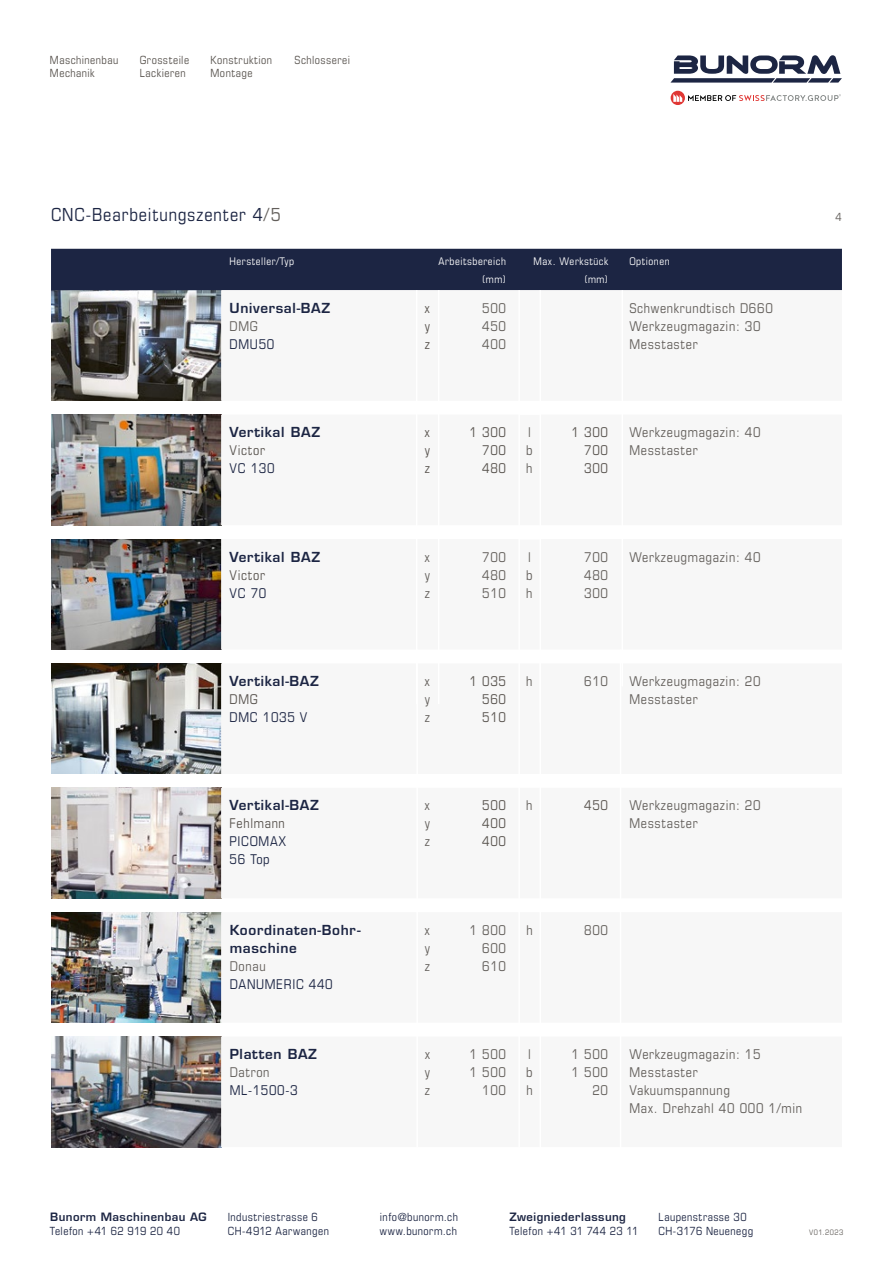
<style>
.page{position:relative;width:893px;height:1263px;background:#fff}
.page>*{position:absolute;margin:0;border:0;box-sizing:border-box;transform-origin:0 0}
.t1{font:condensed 18px "Eurostile LT Std";letter-spacing:.05em;color:#1c2543}
.t2{font:condensed 13.5px/18px "Eurostile LT Std";letter-spacing:.05em;color:#635f5b;text-align:justify}
.t3{font:600 13.5px/18px "Eurostile LT Std";letter-spacing:.05em;color:#1c2543}
.t4{font:condensed 13.5px/18px "Eurostile LT Std";letter-spacing:.05em;color:#59544f;text-align:justify}
.t5{font:condensed 13.5px/18px "Eurostile LT Std";letter-spacing:.05em;color:#1c2543}
.t6{font:condensed 11.25px/13.5px "Eurostile LT Std";letter-spacing:.045em;color:#1c2543}
.t7{font:condensed 11.25px/13.5px "Eurostile LT Std";letter-spacing:.045em;color:#59544f}
.t8{font:600 11.25px "Eurostile LT Std";letter-spacing:.04em;color:#1c2543}
.t9{font:condensed 11.25px "Eurostile LT Std";color:#635f5b}
.t10{font:condensed 10.5px/18px "Eurostile LT Std";letter-spacing:.05em;color:#fff;text-align:right}
.t11{font:condensed 7.5px "Eurostile LT Std";letter-spacing:.08em;color:#635f5b}
.s1{color:#635f5b}
</style>
<div class="page">
<img style="left:51px;top:912px;width:170px;height:111px">
<img style="left:51px;top:663px;width:170px;height:111px">
<img style="left:51px;top:788px;width:170px;height:110px">
<img style="left:51px;top:290px;width:170px;height:111px">
<img style="left:51px;top:539px;width:170px;height:110px">
<img style="left:51px;top:415px;width:170px;height:110px">
<img style="left:51px;top:1036px;width:170px;height:111px">
<svg style="left:670px;top:55px;width:172px;height:28px"></svg>
<div style="left:671px;top:91px;width:14px;height:14px;background:#e03734;border-radius:50%"></div>
<svg style="left:673px;top:94px;width:9px;height:8px"></svg>
<svg style="left:688px;top:94px;width:153px;height:7px"></svg>
<div style="left:51px;top:249px;width:791px;height:41px;background:#1c2543"></div>
<p class="t7" style="left:50px;top:53px;width:70px">Maschinenbau<br>Mechanik</p>
<p class="t7" style="left:140px;top:53px;width:51px">Grossteile<br>Lackieren</p>
<p class="t7" style="left:210px;top:53px;width:63px">Konstruktion<br>Montage</p>
<p class="t7" style="left:294px;top:53px;width:57px">Schlosserei</p>
<h1 class="t1" style="left:51px;top:204px;width:231px">CNC-Bearbeitungszenter 4<span class="s1">/5</span></h1>
<p class="t10" style="left:230px;top:252px;width:66px">Hersteller/Typ</p>
<p class="t10" style="left:439px;top:252px;width:69px">Arbeitsbereich (mm)</p>
<p class="t10" style="left:534px;top:252px;width:76px">Max. Werkstück (mm)</p>
<p class="t10" style="left:629px;top:252px;width:42px">Optionen</p>
<p class="t3" style="left:230px;top:299px;width:102px">Universal-BAZ</p>
<p class="t2" style="left:230px;top:317px;width:30px">DMG</p>
<p class="t5" style="left:230px;top:335px;width:46px">DMU50</p>
<p class="t4" style="left:425px;top:299px;width:7px">x y z</p>
<p class="t2" style="left:482px;top:299px;width:25px">500<br>450<br>400</p>
<p class="t2" style="left:629px;top:299px;width:145px;text-align:left">Schwenkrundtisch D660<br>Werkzeugmagazin: 30<br>Messtaster</p>
<p class="t3" style="left:230px;top:423px;width:92px">Vertikal BAZ</p>
<p class="t4" style="left:230px;top:441px;width:37px">Victor</p>
<p class="t5" style="left:230px;top:459px;width:46px">VC 130</p>
<p class="t3" style="left:230px;top:548px;width:92px">Vertikal BAZ</p>
<p class="t4" style="left:230px;top:566px;width:37px">Victor</p>
<p class="t5" style="left:230px;top:584px;width:38px">VC 70</p>
<p class="t3" style="left:230px;top:672px;width:91px">Vertikal-BAZ</p>
<p class="t4" style="left:230px;top:690px;width:30px">DMG</p>
<p class="t5" style="left:230px;top:708px;width:79px">DMC 1035 V</p>
<p class="t3" style="left:230px;top:796px;width:91px">Vertikal-BAZ</p>
<p class="t4" style="left:230px;top:814px;width:57px">Fehlmann</p>
<p class="t5" style="left:230px;top:832px;width:58px">PICOMAX<br>56 Top</p>
<p class="t3" style="left:230px;top:921px;width:133px">Koordinaten-Bohr&shy;maschine</p>
<p class="t2" style="left:230px;top:957px;width:37px">Donau</p>
<p class="t5" style="left:230px;top:975px;width:105px">DANUMERIC 440</p>
<p class="t3" style="left:230px;top:1045px;width:89px">Platten BAZ</p>
<p class="t2" style="left:230px;top:1063px;width:41px">Datron</p>
<p class="t5" style="left:230px;top:1081px;width:69px">ML-1500-3</p>
<p class="t4" style="left:425px;top:423px;width:7px">x y z</p>
<p class="t4" style="left:482px;top:423px;width:25px;text-indent:-13px">1 300<br>700<br>480</p>
<p class="t2" style="left:526px;top:423px;width:8px;text-align:left">l b h</p>
<p class="t4" style="left:584px;top:423px;width:25px;text-indent:-13px">1 300<br>700<br>300</p>
<p class="t2" style="left:629px;top:423px;width:133px">Werkzeugmagazin: 40<br>Messtaster</p>
<p class="t2" style="left:425px;top:548px;width:7px">x y z</p>
<p class="t2" style="left:482px;top:548px;width:25px">700<br>480<br>510</p>
<p class="t2" style="left:526px;top:548px;width:8px;text-align:left">l b h</p>
<p class="t2" style="left:584px;top:548px;width:25px">700<br>480<br>300</p>
<p class="t2" style="left:629px;top:548px;width:133px">Werkzeugmagazin: 40</p>
<p class="t2" style="left:425px;top:672px;width:7px">x y z</p>
<p class="t4" style="left:482px;top:672px;width:25px;text-indent:-13px">1 035<br>560<br>510</p>
<p class="t2" style="left:526px;top:672px;width:8px">h</p>
<p class="t2" style="left:584px;top:672px;width:25px">610</p>
<p class="t2" style="left:629px;top:672px;width:133px">Werkzeugmagazin: 20<br>Messtaster</p>
<p class="t2" style="left:425px;top:796px;width:7px">x y z</p>
<p class="t4" style="left:482px;top:796px;width:25px">500<br>400<br>400</p>
<p class="t2" style="left:526px;top:796px;width:8px">h</p>
<p class="t4" style="left:584px;top:796px;width:25px">450</p>
<p class="t2" style="left:629px;top:796px;width:133px">Werkzeugmagazin: 20<br>Messtaster</p>
<p class="t2" style="left:425px;top:921px;width:7px">x y z</p>
<p class="t2" style="left:482px;top:921px;width:25px;text-indent:-13px">1 800<br>600<br>610</p>
<p class="t2" style="left:526px;top:921px;width:8px">h</p>
<p class="t2" style="left:584px;top:921px;width:25px">800</p>
<p class="t2" style="left:425px;top:1045px;width:7px">x y z</p>
<p class="t2" style="left:470px;top:1045px;width:38px;text-align:right">1 500<br>1 500<br>100</p>
<p class="t2" style="left:526px;top:1045px;width:8px;text-align:left">l b h</p>
<p class="t2" style="left:572px;top:1045px;width:38px;text-align:right">1 500<br>1 500<br>20</p>
<p class="t2" style="left:629px;top:1045px;width:174px;text-align:left">Werkzeugmagazin: 15<br>Messtaster<br>Vakuumspannung<br>Max. Drehzahl 40 000 1/min</p>
<p class="t9" style="left:836px;top:210px;width:8px">4</p>
<p class="t8" style="left:50px;top:1210px;width:158px">Bunorm Maschinenbau AG</p>
<p class="t6" style="left:50px;top:1224px;width:131px">Telefon +41 62 919 20 40</p>
<p class="t8" style="left:509px;top:1210px;width:118px">Zweigniederlassung</p>
<p class="t6" style="left:509px;top:1224px;width:131px">Telefon +41 31 744 23 11</p>
<p class="t6" style="left:228px;top:1210px;width:103px">Industriestrasse 6<br>CH-4912 Aarwangen</p>
<p class="t6" style="left:658px;top:1210px;width:96px">Laupenstrasse 30<br>CH-3176 Neuenegg</p>
<p class="t6" style="left:380px;top:1210px;width:79px">info@bunorm.ch www.bunorm.ch</p>
<p class="t11" style="left:809px;top:1228px;width:36px">V01.2023</p>
</div>
